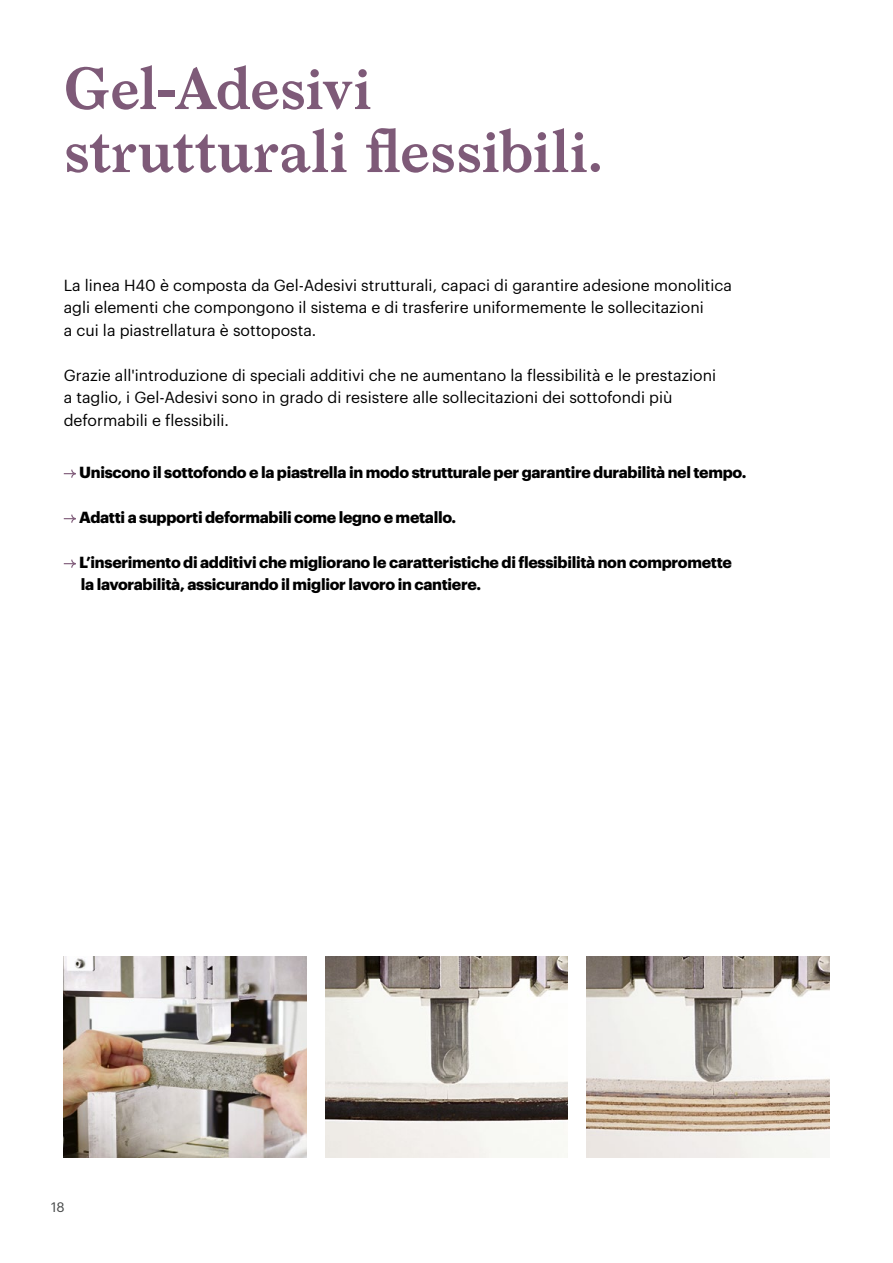
<style>
.page{position:relative;width:893px;height:1263px;background:#fff}
.page>*{position:absolute;margin:0;border:0;box-sizing:border-box;transform-origin:0 0}
.t1{font:600 57px/63px "Larish Neue";letter-spacing:-.005em;color:#7e5a78}
.t2{font:15.75px/22.5px "Graphik";color:#000}
.t3{font:700 15.75px/22.5px "Graphik";letter-spacing:-.02em;color:#000}
.t4{font:13.5px "Graphik";color:#474949}
</style>
<div class="page">
<svg style="left:64px;top:469px;width:12px;height:9px"></svg>
<svg style="left:64px;top:514px;width:12px;height:9px"></svg>
<svg style="left:64px;top:559px;width:12px;height:9px"></svg>
<img style="left:325px;top:957px;width:243px;height:200px">
<img style="left:586px;top:957px;width:243px;height:200px">
<img style="left:64px;top:957px;width:243px;height:200px">
<h1 class="t1" style="left:64px;top:53px;width:541px">Gel-Adesivi strutturali flessibili.</h1>
<p class="t2" style="left:64px;top:272px;width:670px">La linea H40 è composta da Gel-Adesivi strutturali, capaci di garantire adesione monolitica agli elementi che compongono il sistema e di trasferire uniformemente le sollecitazioni<br>a cui la piastrellatura è sottoposta.</p>
<p class="t2" style="left:64px;top:362px;width:654px">Grazie all'introduzione di speciali additivi che ne aumentano la flessibilità e le prestazioni a taglio, i Gel-Adesivi sono in grado di resistere alle sollecitazioni dei sottofondi più deformabili e flessibili.</p>
<p class="t3" style="left:79px;top:459px;width:669px">Uniscono il sottofondo e la piastrella in modo strutturale per garantire durabilità nel tempo.</p>
<p class="t3" style="left:79px;top:504px;width:378px">Adatti a supporti deformabili come legno e metallo.</p>
<p class="t3" style="left:79px;top:549px;width:654px">L’inserimento di additivi che migliorano le caratteristiche di flessibilità non compromette la lavorabilità, assicurando il miglior lavoro in cantiere.</p>
<p class="t4" style="left:51px;top:1197px;width:15px">18</p>
</div>
